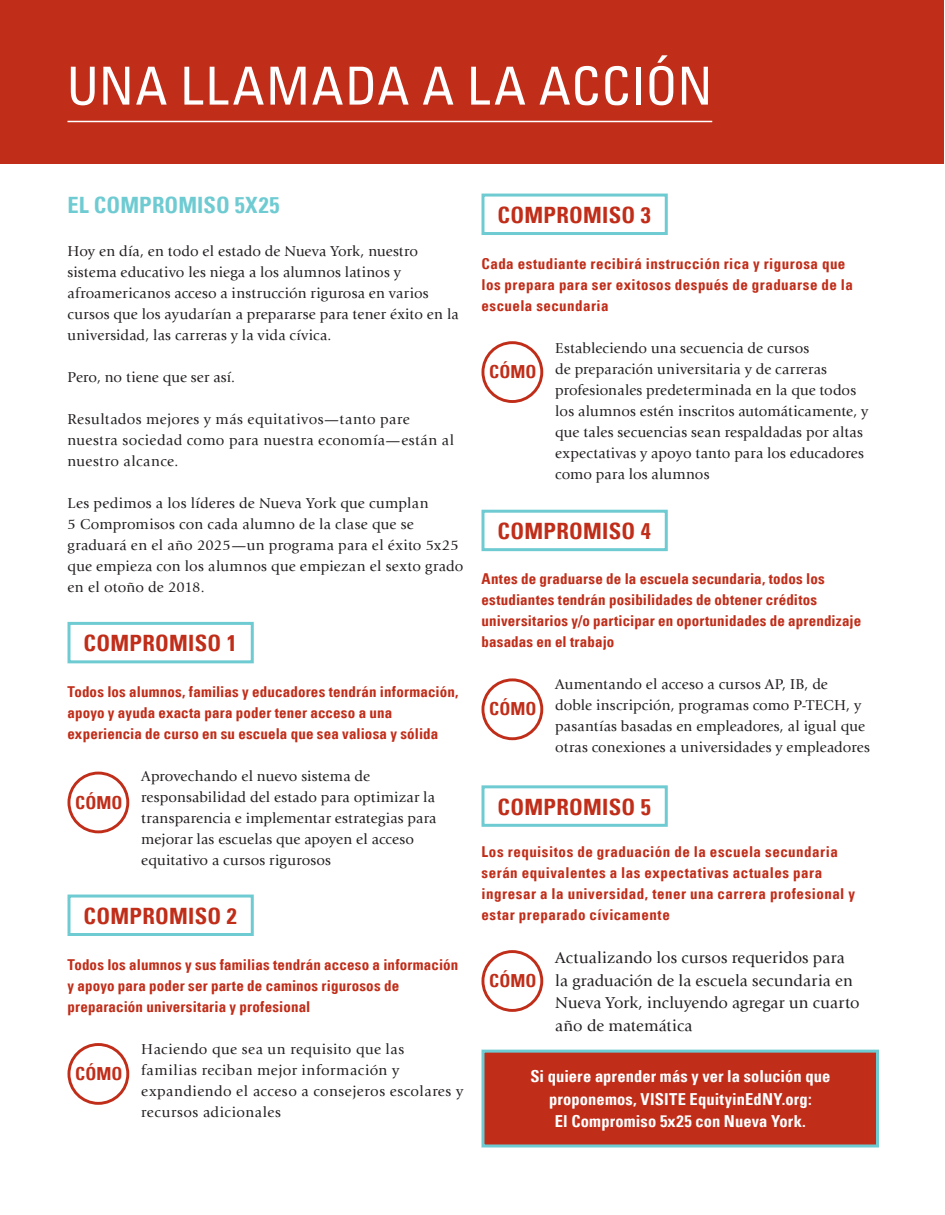
<style>
.page{position:relative;width:945px;height:1215px;background:#fff}
.page>*{position:absolute;margin:0;border:0;box-sizing:border-box;transform-origin:0 0}
.BODY_TEXT{font:condensed 52.5px "Univers LT";letter-spacing:.025em;color:#fff}
.BODY_TEXT-2{font:700 condensed 22.5px "Univers LT";letter-spacing:.015em;color:#c02d19}
.t1{font:700 condensed 22.5px "Univers LT";letter-spacing:.005em;color:#6fcbd2}
.BODY_TEXT-3{font:700 condensed 18px "Univers LT";letter-spacing:.005em;color:#c02d19}
.t2{font:16.5px/22.5px "Giovanni Std";letter-spacing:.01em;color:#231f20}
.t3{font:700 condensed 16.5px/22.5px "Univers LT";letter-spacing:.005em;color:#fff;text-align:center}
.t4{font:15px/21px "Giovanni Std";letter-spacing:.015em;color:#231f20}
.t5{font:15px/21px "Giovanni";letter-spacing:.02em;color:#231f20}
.t6{font:700 condensed 15px/21px "Univers LT";letter-spacing:.03em;color:#c02d19}
.t7{font:15px/21px "Univers Com 67 Bold Cond";letter-spacing:.01em;color:#c02d19}
.t8{font:700 condensed 15px/21px "Univers LT";letter-spacing:.01em;color:#c02d19}
</style>
<div class="page">
<div style="left:0;top:0;width:944px;height:164px;background:#c02d19"></div>
<div style="left:68px;top:622px;width:186px;height:41px;border:3px solid #6fcbd2"></div>
<div style="left:68px;top:772px;width:61px;height:61px;border:3px solid #c02d19;border-radius:50%"></div>
<div style="left:68px;top:895px;width:186px;height:41px;border:3px solid #6fcbd2"></div>
<div style="left:482px;top:194px;width:186px;height:41px;border:3px solid #6fcbd2"></div>
<div style="left:482px;top:510px;width:186px;height:41px;border:3px solid #6fcbd2"></div>
<hr style="left:68px;top:121px;width:644px;height:1px;background:#fff">
<div style="left:482px;top:1050px;width:397px;height:98px;background:#c02d19;border:3px solid #6fcbd2"></div>
<div style="left:482px;top:341px;width:61px;height:62px;border:3px solid #c02d19;border-radius:50%"></div>
<div style="left:482px;top:678px;width:61px;height:62px;border:3px solid #c02d19;border-radius:50%"></div>
<div style="left:482px;top:785px;width:186px;height:42px;border:3px solid #6fcbd2"></div>
<div style="left:68px;top:1043px;width:61px;height:62px;border:3px solid #c02d19;border-radius:50%"></div>
<div style="left:482px;top:950px;width:61px;height:62px;border:3px solid #c02d19;border-radius:50%"></div>
<p class="BODY_TEXT" style="left:67px;top:53px;width:647px">UNA LLAMADA A LA ACCIÓN</p>
<p class="t1" style="left:68px;top:191px;width:214px">EL COMPROMISO 5X25</p>
<p class="t4" style="left:68px;top:241px;width:393px">Hoy en día, en todo el estado de Nueva York, nuestro sistema educativo les niega a los alumnos latinos y afroamericanos acceso a instrucción rigurosa en varios cursos que los ayudarían a prepararse para tener éxito en la universidad, las carreras y la vida cívica.</p>
<p class="t4" style="left:68px;top:367px;width:169px">Pero, no tiene que ser así.</p>
<p class="t4" style="left:68px;top:409px;width:388px">Resultados mejores y más equitativos—tanto pare nuestra sociedad como para nuestra economía—están al nuestro alcance.</p>
<p class="t4" style="left:68px;top:493px;width:398px">Les pedimos a los líderes de Nueva York que cumplan<br>5 Compromisos con cada alumno de la clase que se graduará en el año 2025—un programa para el éxito 5x25 que empieza con los alumnos que empiezan el sexto grado en el otoño de 2018.</p>
<p class="BODY_TEXT-2" style="left:83px;top:629px;width:155px">COMPROMISO 1</p>
<p class="t7" style="left:68px;top:681px;width:393px">Todos los alumnos, familias y educadores tendrán información, apoyo y ayuda exacta para poder tener acceso a una experiencia de curso en su escuela que sea valiosa y sólida</p>
<p class="t5" style="left:141px;top:766px;width:297px">Aprovechando el nuevo sistema de responsabilidad del estado para optimizar la transparencia e implementar estrategias para mejorar las escuelas que apoyen el acceso equitativo a cursos rigurosos</p>
<p class="BODY_TEXT-3" style="left:75px;top:791px;width:49px">CÓMO</p>
<p class="BODY_TEXT-2" style="left:83px;top:902px;width:155px">COMPROMISO 2</p>
<p class="t7" style="left:68px;top:954px;width:392px">Todos los alumnos y sus familias tendrán acceso a información y apoyo para poder ser parte de caminos rigurosos de preparación universitaria y profesional</p>
<p class="t5" style="left:141px;top:1039px;width:323px">Haciendo que sea un requisito que las familias reciban mejor información y expandiendo el acceso a consejeros escolares y recursos adicionales</p>
<p class="BODY_TEXT-3" style="left:75px;top:1063px;width:49px">CÓMO</p>
<p class="BODY_TEXT-2" style="left:497px;top:201px;width:155px">COMPROMISO 3</p>
<p class="t6" style="left:482px;top:253px;width:373px">Cada estudiante recibirá instrucción rica y rigurosa que los prepara para ser exitosos después de graduarse de la escuela secundaria</p>
<p class="t4" style="left:555px;top:338px;width:315px">Estableciendo una secuencia de cursos<br>de preparación universitaria y de carreras profesionales predeterminada en la que todos los alumnos estén inscritos automáticamente, y que tales secuencias sean respaldadas por altas expectativas y apoyo tanto para los educadores como para los alumnos</p>
<p class="BODY_TEXT-3" style="left:489px;top:361px;width:49px">CÓMO</p>
<p class="BODY_TEXT-2" style="left:497px;top:517px;width:155px">COMPROMISO 4</p>
<p class="t8" style="left:482px;top:568px;width:381px">Antes de graduarse de la escuela secundaria, todos los estudiantes tendrán posibilidades de obtener créditos universitarios y/o participar en oportunidades de aprendizaje basadas en el trabajo</p>
<p class="t4" style="left:555px;top:674px;width:316px">Aumentando el acceso a cursos AP, IB, de<br>doble inscripción, programas como P-TECH, y pasantías basadas en empleadores, al igual que otras conexiones a universidades y empleadores</p>
<p class="BODY_TEXT-3" style="left:489px;top:698px;width:49px">CÓMO</p>
<p class="BODY_TEXT-2" style="left:497px;top:793px;width:155px">COMPROMISO 5</p>
<p class="t6" style="left:482px;top:841px;width:375px">Los requisitos de graduación de la escuela secundaria serán equivalentes a las expectativas actuales para ingresar a la universidad, tener una carrera profesional y estar preparado cívicamente</p>
<p class="t2" style="left:555px;top:947px;width:306px">Actualizando los cursos requeridos para la graduación de la escuela secundaria en Nueva York, incluyendo agregar un cuarto año de matemática</p>
<p class="BODY_TEXT-3" style="left:489px;top:970px;width:49px">CÓMO</p>
<p class="t3" style="left:530px;top:1065px;width:302px">Si quiere aprender más y ver la solución que proponemos, VISITE EquityinEdNY.org:<br>El Compromiso 5x25 con Nueva York.</p>
</div>
